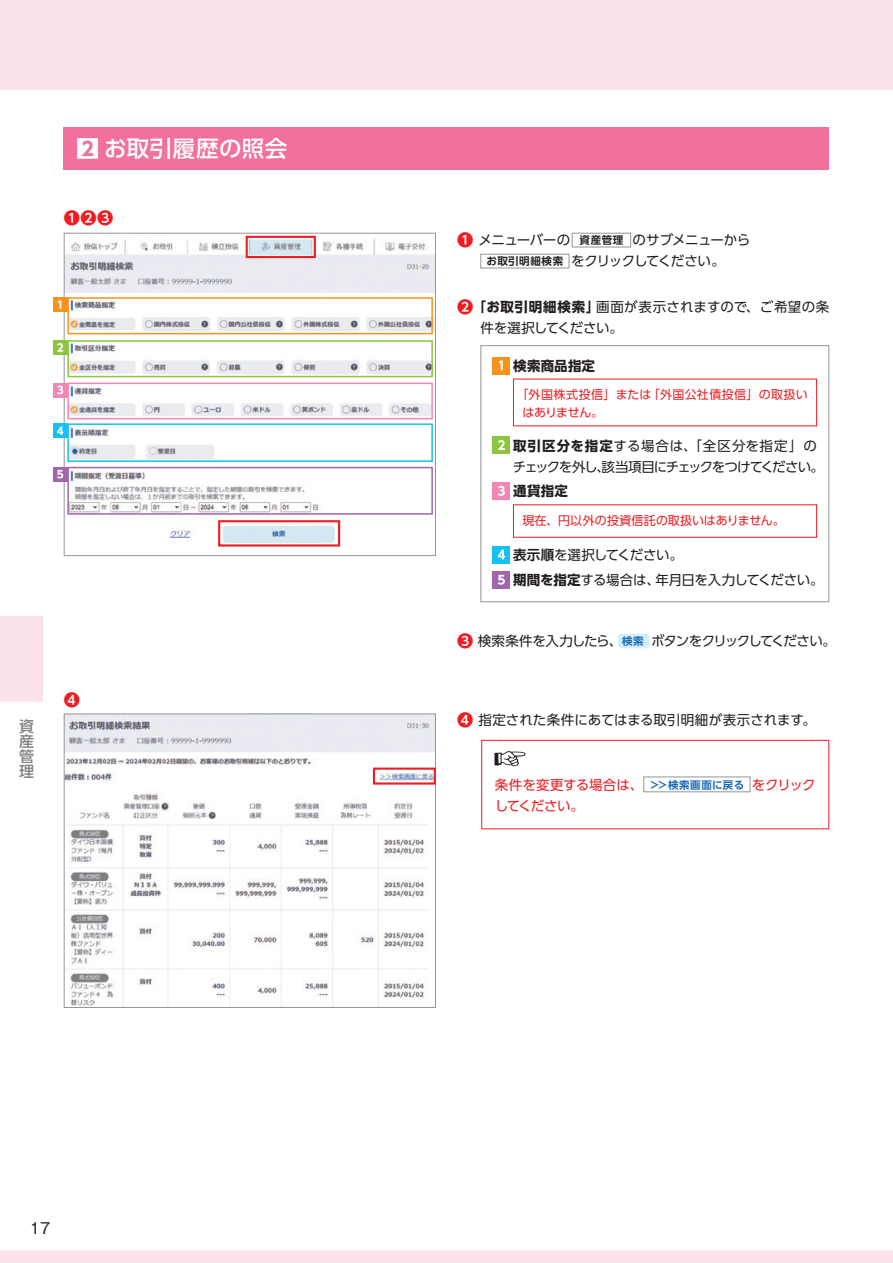
<style>
.page{position:relative;width:893px;height:1263px;background:#fff}
.page>*{position:absolute;margin:0;border:0;box-sizing:border-box;transform-origin:0 0}
.t1{font:500 22.5px "UD Shin Go Pro";letter-spacing:.015em;color:#fff}
.t2{font:700 16.2px "UD Shin Go Pro De";color:#ee1d23}
.t3{font:500 15px/15.1px "UD Shin Go Pro";color:#808285;text-align:justify}
.t4{font:15px "Gothic MB101 Pr 6";color:#231f20}
.t5{font:13.5px/21px "UD Shin Go Pro";letter-spacing:-.025em;color:#231f20}
.t6{font:13.5px/21px "UD Shin Go Pro";letter-spacing:-.06em;color:#231f20}
.t7{font:13.5px/21px "UD Shin Go Pro";letter-spacing:.005em;color:#231f20}
.t8{font:13.5px/21.3px "UD Shin Go Pro";letter-spacing:-.02em;color:#ee1d23}
.t9{font:13.5px "UD Shin Go Pro";letter-spacing:-.08em;color:#231f20}
.t10{font:13.5px "UD Shin Go Pro";color:#231f20}
.t11{font:700 13.5px "UD Shin Go Pro";letter-spacing:.015em;color:#231f20}
.t12{font:12px/18px "UD Shin Go Pro";letter-spacing:.015em;color:#ee1d23}
.s1{font-weight:700}
.s2{font-family:"UD Shin Go Pro De";font-weight:700;font-size:16.2px;color:#ee1d23}
.s3{font-family:"UD Shin Go Pro De";font-weight:700;font-size:10.5px}
.s4{font-family:"UD Shin Go Pro De";font-weight:700}
.s5{font-family:"UD Shin Go Pro De";font-weight:700;font-size:10.5px;color:#1768b4}
</style>
<div class="page">
<div style="left:0;top:1250px;width:893px;height:13px;background:#fce2e9"></div>
<div style="left:0;top:0;width:893px;height:89px;background:#fce2e9"></div>
<div style="left:0;top:617px;width:43px;height:85px;background:#fce2e9"></div>
<img style="left:66px;top:235px;width:368px;height:312px">
<div style="left:64px;top:233px;width:372px;height:323px;border:1px solid #939598"></div>
<img style="left:66px;top:715px;width:368px;height:291px">
<div style="left:64px;top:713px;width:372px;height:295px;border:1px solid #939598"></div>
<div style="left:67px;top:297px;width:366px;height:37px;border:1px solid #f7931d"></div>
<div style="left:67px;top:340px;width:366px;height:37px;border:1px solid #8bc63e"></div>
<div style="left:67px;top:383px;width:366px;height:36px;border:1px solid #f287b6"></div>
<div style="left:67px;top:423px;width:366px;height:39px;border:1px solid #15c0f2"></div>
<div style="left:67px;top:467px;width:366px;height:48px;border:1px solid #a065aa"></div>
<div style="left:218px;top:520px;width:122px;height:26px;border:2px solid #ee1d23"></div>
<div style="left:373px;top:767px;width:63px;height:17px;border:2px solid #ee1d23"></div>
<div style="left:64px;top:128px;width:765px;height:42px;background:#f1709d"></div>
<div style="left:572px;top:233px;width:59px;height:14px;border:1px solid #939598"></div>
<div style="left:480px;top:254px;width:89px;height:14px;border:1px solid #939598"></div>
<div style="left:618px;top:634px;width:32px;height:14px;background:#d4effb;border-radius:4px"></div>
<div style="left:643px;top:776px;width:107px;height:16px;border:1px solid #939598"></div>
<div style="left:481px;top:740px;width:348px;height:89px;border:1px solid #ee1d23"></div>
<div style="left:480px;top:345px;width:349px;height:257px;border:1px solid #939598"></div>
<div style="left:513px;top:504px;width:304px;height:34px;border:1px solid #ee1d23"></div>
<svg style="left:494px;top:751px;width:31px;height:15px"></svg>
<div style="left:53px;top:297px;width:15px;height:15px;background:#f7931d"></div>
<svg style="left:58px;top:300px;width:3px;height:9px"></svg>
<div style="left:493px;top:357px;width:17px;height:17px;background:#f7931d"></div>
<svg style="left:499px;top:360px;width:4px;height:10px"></svg>
<div style="left:53px;top:340px;width:15px;height:15px;background:#8bc63e"></div>
<svg style="left:57px;top:343px;width:6px;height:9px"></svg>
<div style="left:493px;top:437px;width:17px;height:17px;background:#8bc63e"></div>
<svg style="left:497px;top:440px;width:8px;height:10px"></svg>
<div style="left:53px;top:383px;width:15px;height:14px;background:#f287b6"></div>
<svg style="left:57px;top:385px;width:6px;height:9px"></svg>
<div style="left:493px;top:482px;width:17px;height:17px;background:#f287b6"></div>
<svg style="left:498px;top:486px;width:7px;height:10px"></svg>
<div style="left:53px;top:423px;width:15px;height:15px;background:#15c0f2"></div>
<svg style="left:57px;top:426px;width:6px;height:9px"></svg>
<div style="left:493px;top:546px;width:17px;height:17px;background:#15c0f2"></div>
<svg style="left:498px;top:550px;width:7px;height:9px"></svg>
<div style="left:53px;top:467px;width:15px;height:15px;background:#a065aa"></div>
<svg style="left:57px;top:470px;width:6px;height:8px"></svg>
<div style="left:493px;top:571px;width:17px;height:17px;background:#a065aa"></div>
<svg style="left:498px;top:575px;width:7px;height:10px"></svg>
<div style="left:246px;top:236px;width:70px;height:22px;border:2px solid #ee1d23"></div>
<h1 class="t1" style="left:77px;top:131px;width:212px"><span class="s1">2</span> お取引履歴の照会</h1>
<p class="t2" style="left:64px;top:205px;width:51px">❶❷❸</p>
<p class="t3" style="left:19px;top:718px;width:16px">資産管理</p>
<p class="t2" style="left:64px;top:687px;width:18px">❹</p>
<p class="t4" style="left:30px;top:1215px;width:22px">17</p>
<p class="t5" style="left:457px;top:229px;width:295px"><span class="s2">❶</span> メニューバーの <span class="s3">資産管理</span> のサブメニューから　 <span class="s3">お取引明細検索</span> をクリックしてください。</p>
<p class="t7" style="left:480px;top:296px;width:350px;text-indent:-23px"><span class="s2">❷</span><span class="s1">「お取引明細検索」</span>画面が表示されますので、ご希望の条件を選択してください。</p>
<p class="t11" style="left:513px;top:355px;width:84px">検索商品指定</p>
<p class="t12" style="left:522px;top:385px;width:287px;text-indent:-6px">「外国株式投信」または「外国公社債投信」の取扱いはありません。</p>
<p class="t6" style="left:513px;top:435px;width:313px"><span class="s1">取引区分を指定</span>する場合は、「全区分を指定」のチェックを外し、該当項目にチェックをつけてください。</p>
<p class="t11" style="left:513px;top:480px;width:56px">通貨指定</p>
<p class="t12" style="left:522px;top:511px;width:264px">現在、円以外の投資信託の取扱いはありません。</p>
<p class="t5" style="left:513px;top:542px;width:312px;line-height:25px"><span class="s4">表示順</span>を選択してください。<br><span class="s1">期間を指定</span>する場合は、年月日を入力してください。</p>
<p class="t9" style="left:457px;top:630px;width:381px"><span class="s2">❸</span> 検索条件を入力したら、<span class="s5">検索</span> ボタンをクリックしてください。</p>
<p class="t10" style="left:457px;top:709px;width:360px"><span class="s2">❹</span> 指定された条件にあてはまる取引明細が表示されます。</p>
<p class="t8" style="left:495px;top:773px;width:322px">条件を変更する場合は、<span class="s5">＞＞検索画面に戻る</span> をクリックしてください。</p>
</div>
